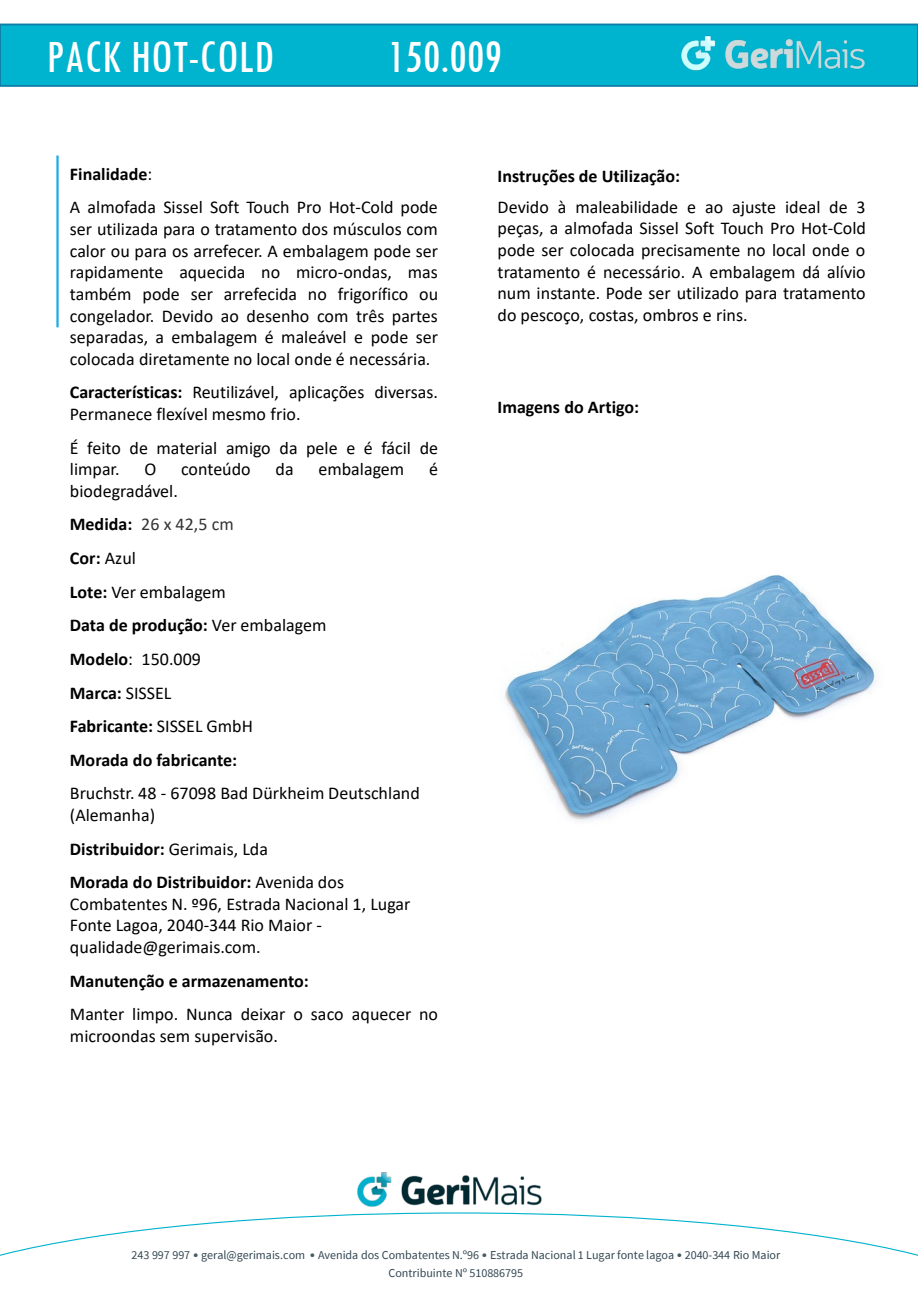
<style>
.page{position:relative;width:918px;height:1289px;background:#fff}
.page>*{position:absolute;margin:0;border:0;box-sizing:border-box;transform-origin:0 0}
.t1{font:condensed 48px "Tw Cen";color:#fff}
.t2{font:18px/21.6px "Calibri";color:#000}
.t3{font:700 18px "Calibri";color:#000}
.t4{font:18px "Calibri";color:#333}
.t5{font:12px/17.2px "Source Sans Pro";letter-spacing:-.005em;color:#334753;text-align:center}
.s1{font-weight:400}
.s2{font-weight:700}
.s3{font-weight:700;color:#000}
.s4{font-family:"Calibri";color:#455a63}
</style>
<div class="page">
<hr style="left:56px;top:155px;width:3px;height:172px;background:#1cade4">
<img style="left:504px;top:574px;width:374px;height:247px">
<div style="left:0;top:24px;width:918px;height:63px;background:#00b3ce"></div>
<img style="left:357px;top:1172px;width:185px;height:35px">
<svg style="left:0;top:1212px;width:918px;height:44px"></svg>
<img style="left:675px;top:23px;width:202px;height:64px">
<h2 class="t1" style="left:47px;top:28px;width:229px">PACK HOT-COLD</h2>
<h2 class="t1" style="left:387px;top:28px;width:116px">150.009</h2>
<p class="t3" style="left:70px;top:161px;width:84px">Finalidade<span class="s1">:</span></p>
<p class="t2" style="left:70px;top:196px;width:370px;text-align:justify">A almofada Sissel Soft Touch Pro Hot-Cold pode ser utilizada para o tratamento dos músculos com calor ou para os arrefecer. A embalagem pode ser rapidamente aquecida no micro-ondas, mas também pode ser arrefecida no frigorífico ou congelador. Devido ao desenho com três partes separadas, a embalagem é maleável e pode ser colocada diretamente no local onde é necessária.</p>
<p class="t2" style="left:70px;top:381px;width:370px"><span class="s2">Características:</span> Reutilizável, aplicações diversas.<br>Permanece flexível mesmo frio.</p>
<p class="t2" style="left:70px;top:436px;width:370px">É feito de material amigo da pele e é fácil de limpar.</p>
<p class="t2" style="left:144px;top:458px;width:13px">O</p>
<p class="t2" style="left:181px;top:458px;width:71px">conteúdo</p>
<p class="t2" style="left:276px;top:458px;width:20px">da</p>
<p class="t2" style="left:319px;top:458px;width:87px">embalagem</p>
<p class="t2" style="left:429px;top:458px;width:10px">é</p>
<p class="t2" style="left:70px;top:479px;width:110px">biodegradável.</p>
<p class="t4" style="left:70px;top:512px;width:165px"><span class="s3">Medida:</span> 26 x 42,5 cm</p>
<p class="t3" style="left:70px;top:545px;width:68px">Cor: <span class="s1">Azul</span></p>
<p class="t2" style="left:70px;top:580px;width:158px"><span class="s2">Lote:</span> Ver embalagem</p>
<p class="t3" style="left:70px;top:612px;width:258px">Data de produção: <span class="s1">Ver embalagem</span></p>
<p class="t2" style="left:70px;top:647px;width:133px"><span class="s2">Modelo</span>: 150.009</p>
<p class="t3" style="left:70px;top:680px;width:103px">Marca: <span class="s1">SISSEL</span></p>
<p class="t3" style="left:70px;top:713px;width:185px">Fabricante: <span class="s1">SISSEL GmbH</span></p>
<p class="t3" style="left:70px;top:747px;width:169px">Morada do fabricante:</p>
<p class="t2" style="left:70px;top:782px;width:352px">Bruchstr. 48 - 67098 Bad Dürkheim Deutschland (Alemanha)</p>
<p class="t3" style="left:70px;top:835px;width:200px">Distribuidor: <span class="s1">Gerimais, Lda</span></p>
<p class="t2" style="left:70px;top:871px;width:342px"><span class="s2">Morada do Distribuidor:</span> Avenida dos Combatentes N. º96, Estrada Nacional 1, Lugar Fonte Lagoa, 2040-344 Rio Maior - qualidade@gerimais.com.</p>
<p class="t3" style="left:70px;top:968px;width:240px">Manutenção e armazenamento:</p>
<p class="t2" style="left:70px;top:1003px;width:370px">Manter limpo. Nunca deixar o saco aquecer no microondas sem supervisão.</p>
<p class="t3" style="left:498px;top:163px;width:184px">Instruções de Utilização:</p>
<p class="t2" style="left:498px;top:195px;width:370px;text-align:justify">Devido à maleabilidade e ao ajuste ideal de 3 peças, a almofada Sissel Soft Touch Pro Hot-Cold pode ser colocada precisamente no local onde o tratamento é necessário. A embalagem dá alívio num instante. Pode ser utilizado para tratamento do pescoço, costas, ombros e rins.</p>
<p class="t3" style="left:498px;top:394px;width:143px">Imagens do Artigo:</p>
<p class="t5" style="left:132px;top:1246px;width:650px">243 997 997 <span class="s4">•</span> geral@gerimais.com <span class="s4">•</span> Avenida dos Combatentes N.º96 <span class="s4">•</span> Estrada Nacional 1 Lugar fonte lagoa <span class="s4">•</span> 2040-344 Rio Maior<br>Contribuinte Nº 510886795</p>
</div>
